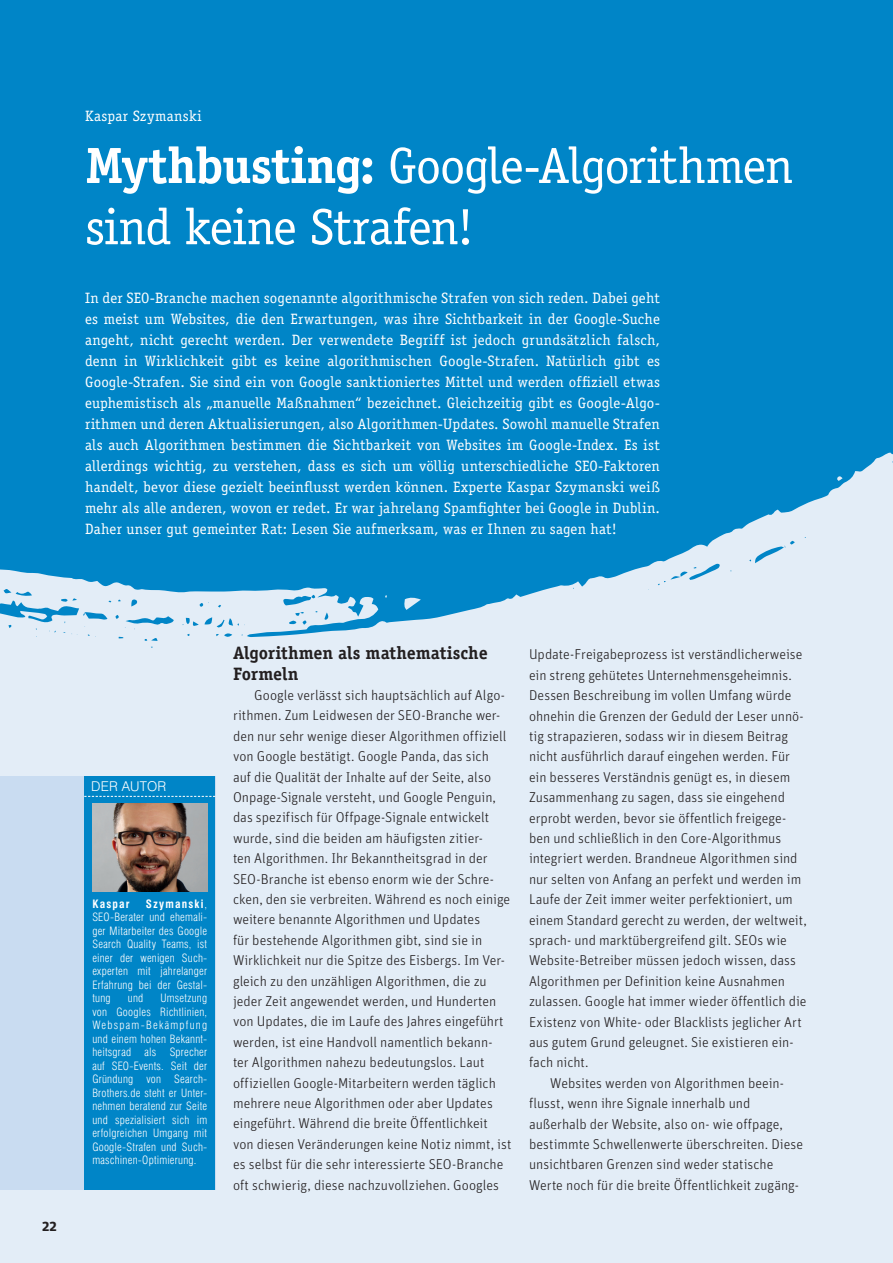
<style>
.page{position:relative;width:893px;height:1263px;background:#fff}
.page>*{position:absolute;margin:0;border:0;box-sizing:border-box;transform-origin:0 0}
.t1{font:51px/61.2px "Officina Serif Std";letter-spacing:-.025em;color:#fff}
.t2{font:700 18px/20.4px "Officina Serif Std";letter-spacing:-.005em;color:#231f20}
.t3{font:15px/21px "Officina Serif Std";letter-spacing:.015em;color:#fff;text-align:justify}
.t4{font:300 14.25px/20.4px "Unit";color:#231f20}
.t5{font:700 14.25px "Unit";color:#231f20}
.t6{font:300 13.5px "Swiss 721 BT";letter-spacing:.015em;color:#fff}
.t7{font:300 condensed 11.25px/13.5px "Swiss 721 BT";letter-spacing:.02em;color:#fff;text-align:justify}
.t8{font:700 condensed 11.25px "Swiss 721 BT";letter-spacing:.105em;color:#fff}
.s1{font-weight:700}
</style>
<div class="page">
<div style="left:0;top:0;width:892px;height:1263px;background:#e3edf7"></div>
<div style="left:0;top:0;width:893px;height:372px;background:#0085c7"></div>
<svg style="left:0;top:372px;width:893px;height:265px;fill:#0085c7"></svg>
<svg style="left:324px;top:612px;width:5px;height:8px"></svg>
<svg style="left:283px;top:594px;width:32px;height:11px"></svg>
<svg style="left:289px;top:612px;width:18px;height:13px"></svg>
<svg style="left:216px;top:633px;width:16px;height:4px"></svg>
<svg style="left:749px;top:541px;width:46px;height:22px"></svg>
<svg style="left:183px;top:618px;width:16px;height:9px"></svg>
<svg style="left:199px;top:602px;width:10px;height:5px"></svg>
<svg style="left:205px;top:617px;width:40px;height:10px"></svg>
<svg style="left:658px;top:563px;width:62px;height:22px"></svg>
<svg style="left:0;top:546px;width:174px;height:95px"></svg>
<div style="left:0;top:776px;width:215px;height:414px;background:#c9dcf1"></div>
<div style="left:84px;top:776px;width:131px;height:414px;background:#0085c7"></div>
<img style="left:92px;top:803px;width:115px;height:89px">
<svg style="left:84px;top:796px;width:131px;height:1px"></svg>
<p class="t3" style="left:85px;top:105px;width:118px">Kaspar Szymanski</p>
<h1 class="t1" style="left:85px;top:135px;width:710px"><span class="s1">Mythbusting:</span> Google-Algorithmen sind keine Strafen!</h1>
<p class="t3" style="left:85px;top:287px;width:576px">In der SEO-Branche machen sogenannte algorithmische Strafen von sich reden. Dabei geht es meist um Websites, die den Erwartungen, was ihre Sichtbarkeit in der Google-Suche angeht, nicht gerecht werden. Der verwendete Begriff ist jedoch grundsätzlich falsch, denn in Wirklichkeit gibt es keine algorithmischen Google-Strafen. Natürlich gibt es Google-Strafen. Sie sind ein von Google sanktioniertes Mittel und werden offiziell etwas euphemistisch als „manuelle Maßnahmen“ bezeichnet. Gleichzeitig gibt es Google-Algo&shy;rithmen und deren Aktualisierungen, also Algorithmen-Updates. Sowohl manuelle Strafen als auch Algorithmen bestimmen die Sichtbarkeit von Websites im Google-Index. Es ist allerdings wichtig, zu verstehen, dass es sich um völlig unterschiedliche SEO-Faktoren handelt, bevor diese gezielt beeinflusst werden können. Experte Kaspar Szymanski weiß mehr als alle anderen, wovon er redet. Er war jahrelang Spamfighter bei Google in Dublin.<br>Daher unser gut gemeinter Rat: Lesen Sie aufmerksam, was er Ihnen zu sagen hat!</p>
<p class="t5" style="left:42px;top:1216px;width:16px">22</p>
<p class="t6" style="left:91px;top:778px;width:77px">DER AUTOR</p>
<p class="t7" style="left:92px;top:897px;width:116px;text-indent:54px"><span class="s1">Szymanski</span>, SEO-Berater und ehemali&shy;ger Mitarbeiter des Google Search Quality Teams, ist einer der wenigen Such&shy;experten mit jahrelanger Erfahrung bei der Gestal&shy;tung</p>
<p class="t8" style="left:92px;top:897px;width:39px">Kaspar</p>
<p class="t7" style="left:92px;top:991px;width:116px;text-indent:68px">Umsetzung von Googles Richtlinien, Webspam-Bekämpfung und einem hohen Bekannt&shy;heitsgrad als Sprecher auf SEO-Events. Seit der Gründung von Search-Brothers.de steht er Unter&shy;nehmen beratend zur Seite und spezialisiert sich im erfolgreichen Umgang mit Google-Strafen und Such&shy;maschinen-Optimierung.</p>
<p class="t7" style="left:128px;top:991px;width:17px">und</p>
<p class="t2" style="left:233px;top:643px;width:256px">Algorithmen als mathematische<br>Formeln</p>
<p class="t4" style="left:233px;top:685px;width:280px;text-indent:21px">Google verlässt sich hauptsächlich auf Algo&shy;rithmen. Zum Leidwesen der SEO-Branche wer&shy;den nur sehr wenige dieser Algorithmen offiziell von Google bestätigt. Google Panda, das sich<br>auf die Qualität der Inhalte auf der Seite, also Onpage-Signale versteht, und Google Penguin, das spezifisch für Offpage-Signale entwickelt wurde, sind die beiden am häufigsten zitier-<br>ten Algorithmen. Ihr Bekanntheitsgrad in der SEO-Branche ist ebenso enorm wie der Schre&shy;cken, den sie verbreiten. Während es noch einige weitere benannte Algorithmen und Updates<br>für bestehende Algorithmen gibt, sind sie in Wirklichkeit nur die Spitze des Eisbergs. Im Ver&shy;gleich zu den unzähligen Algorithmen, die zu jeder Zeit angewendet werden, und Hunderten von Updates, die im Laufe des Jahres eingeführt werden, ist eine Handvoll namentlich bekann&shy;ter Algorithmen nahezu bedeutungslos. Laut offiziellen Google-Mitarbeitern werden täglich mehrere neue Algorithmen oder aber Updates eingeführt. Während die breite Öffentlichkeit von diesen Veränderungen keine Notiz nimmt, ist es selbst für die sehr interessierte SEO-Branche oft schwierig, diese nachzuvollziehen. Googles</p>
<p class="t4" style="left:529px;top:644px;width:275px">Update-Freigabeprozess ist verständlicherweise</p>
<p class="t4" style="left:529px;top:664px;width:264px">ein streng gehütetes Unternehmensgeheimnis.</p>
<p class="t4" style="left:529px;top:685px;width:264px">Dessen Beschreibung im vollen Umfang würde</p>
<p class="t4" style="left:529px;top:705px;width:276px">ohnehin die Grenzen der Geduld der Leser unnö-</p>
<p class="t4" style="left:529px;top:726px;width:261px">tig strapazieren, sodass wir in diesem Beitrag</p>
<p class="t4" style="left:529px;top:746px;width:263px">nicht ausführlich darauf eingehen werden. Für</p>
<p class="t4" style="left:529px;top:766px;width:263px">ein besseres Verständnis genügt es, in diesem</p>
<p class="t4" style="left:529px;top:787px;width:258px">Zusammenhang zu sagen, dass sie eingehend</p>
<p class="t4" style="left:529px;top:807px;width:259px">erprobt werden, bevor sie öffentlich freigege-</p>
<p class="t4" style="left:529px;top:828px;width:254px">ben und schließlich in den Core-Algorithmus</p>
<p class="t4" style="left:529px;top:848px;width:270px">integriert werden. Brandneue Algorithmen sind</p>
<p class="t4" style="left:529px;top:868px;width:274px">nur selten von Anfang an perfekt und werden im</p>
<p class="t4" style="left:529px;top:889px;width:265px">Laufe der Zeit immer weiter perfektioniert, um</p>
<p class="t4" style="left:529px;top:909px;width:279px">einem Standard gerecht zu werden, der weltweit,</p>
<p class="t4" style="left:529px;top:930px;width:259px">sprach- und marktübergreifend gilt. SEOs wie</p>
<p class="t4" style="left:529px;top:950px;width:268px">Website-Betreiber müssen jedoch wissen, dass</p>
<p class="t4" style="left:529px;top:970px;width:257px">Algorithmen per Definition keine Ausnahmen</p>
<p class="t4" style="left:529px;top:991px;width:279px">zulassen. Google hat immer wieder öffentlich die</p>
<p class="t4" style="left:529px;top:1011px;width:274px">Existenz von White- oder Blacklists jeglicher Art</p>
<p class="t4" style="left:529px;top:1032px;width:266px">aus gutem Grund geleugnet. Sie existieren ein-</p>
<p class="t4" style="left:529px;top:1052px;width:61px">fach nicht.</p>
<p class="t4" style="left:550px;top:1072px;width:235px">Websites werden von Algorithmen beein-</p>
<p class="t4" style="left:529px;top:1093px;width:223px">flusst, wenn ihre Signale innerhalb und</p>
<p class="t4" style="left:529px;top:1113px;width:255px">außerhalb der Website, also on- wie offpage,</p>
<p class="t4" style="left:529px;top:1133px;width:276px">bestimmte Schwellenwerte überschreiten. Diese</p>
<p class="t4" style="left:529px;top:1154px;width:246px">unsichtbaren Grenzen sind weder statische</p>
<p class="t4" style="left:529px;top:1174px;width:272px">Werte noch für die breite Öffentlichkeit zugäng-</p>
</div>
